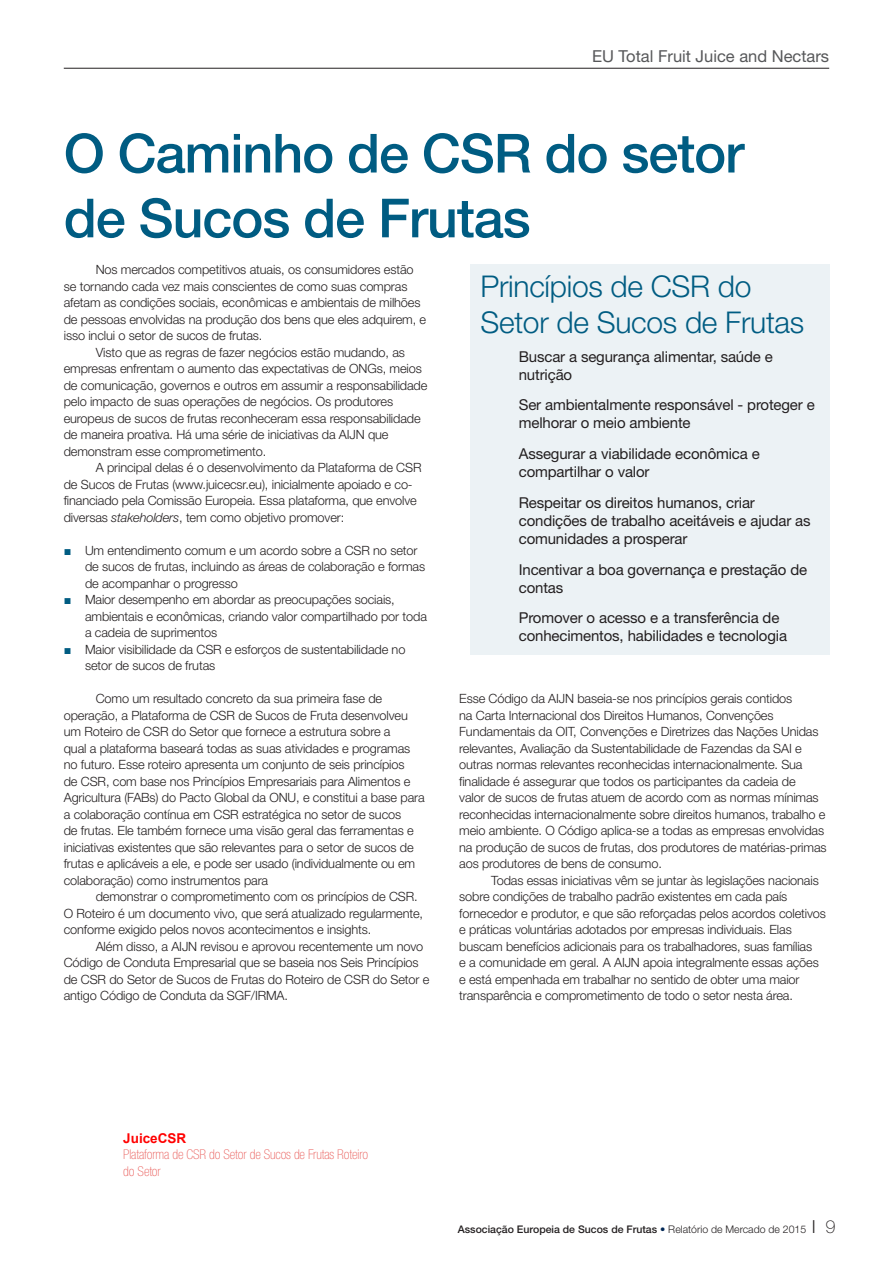
<style>
.page{position:relative;width:893px;height:1263px;background:#fff}
.page>*{position:absolute;margin:0;border:0;box-sizing:border-box;transform-origin:0 0}
.Style23{font:500 54px/64.8px "Helvetica Neue LT Std";letter-spacing:-.02em;color:#005c82}
.ParaStyle01__Leading{font:300 30px/36px "Helvetica Neue LT Std";letter-spacing:-.01em;color:#005c82}
.t1{font:16.5px "Helvetica Neue LT Std";color:#57585a}
.ParaStyle01__Leading-2{font:15px/18px "Helvetica Neue LT Std";letter-spacing:-.01em;color:#231f20}
.Style51{font:100 condensed 13.5px/16.2px "Helvetica Neue LT Std";letter-spacing:-.01em;color:#ea605d}
.Style32{font:700 13.5px "Arial";color:#f00}
.Style28{font:300 12.75px/16.5px "Helvetica Neue LT Std";letter-spacing:-.01em;color:#231f20}
.Style50{font:300 12.75px/16.5px "Helvetica Neue LT Std";letter-spacing:-.01em;color:#231f20}
.Style27{font:300 12.75px/16.5px "Helvetica Neue LT Std";letter-spacing:-.01em;color:#231f20}
.t2{font:500 10.5px "Helvetica Neue LT Std";color:#231f20}
.s1{font-style:italic}
.s2{font-family:"Arial";font-weight:400;color:#005c82}
.s3{font-weight:300;color:#002756}
.s4{font-weight:300}
.s5{font-weight:300;font-size:18px}
.s6{font-weight:100;font-size:18px}
</style>
<div class="page">
<hr style="left:64px;top:68px;width:765px;height:1px;background:#231f20">
<div style="left:470px;top:264px;width:359px;height:391px;background:#ecf2f5"></div>
<p class="t1" style="left:592px;top:46px;width:239px">EU Total Fruit Juice and Nectars</p>
<p class="Style23" style="left:64px;top:120px;width:682px">O Caminho de CSR do setor de Sucos de Frutas</p>
<p class="ParaStyle01__Leading" style="left:480px;top:268px;width:325px">Princípios de CSR do<br>Setor de Sucos de Frutas</p>
<p class="ParaStyle01__Leading-2" style="left:519px;top:347px;width:256px">Buscar a segurança alimentar, saúde e nutrição</p>
<p class="ParaStyle01__Leading-2" style="left:519px;top:396px;width:297px">Ser ambientalmente responsável - proteger e melhorar o meio ambiente</p>
<p class="ParaStyle01__Leading-2" style="left:519px;top:444px;width:243px">Assegurar a viabilidade econômica e compartilhar o valor</p>
<p class="ParaStyle01__Leading-2" style="left:519px;top:493px;width:293px">Respeitar os direitos humanos, criar condições de trabalho aceitáveis e ajudar as comunidades a prosperar</p>
<p class="ParaStyle01__Leading-2" style="left:519px;top:560px;width:290px">Incentivar a boa governança e prestação de contas</p>
<p class="ParaStyle01__Leading-2" style="left:519px;top:609px;width:270px">Promover o acesso e a transferência de conhecimentos, habilidades e tecnologia</p>
<p class="Style50" style="left:64px;top:261px;width:364px;text-indent:32px">Nos mercados competitivos atuais, os consumidores estão se tornando cada vez mais conscientes de como suas compras afetam as condições sociais, econômicas e ambientais de milhões de pessoas envolvidas na produção dos bens que eles adquirem, e isso inclui o setor de sucos de frutas.</p>
<p class="Style50" style="left:64px;top:344px;width:365px;text-indent:32px">Visto que as regras de fazer negócios estão mudando, as empresas enfrentam o aumento das expectativas de ONGs, meios de comunicação, governos e outros em assumir a responsabilidade pelo impacto de suas operações de negócios. Os produtores europeus de sucos de frutas reconheceram essa responsabilidade de maneira proativa. Há uma série de iniciativas da AIJN que demonstram esse comprometimento.</p>
<p class="Style50" style="left:64px;top:459px;width:359px;text-indent:32px">A principal delas é o desenvolvimento da Plataforma de CSR de Sucos de Frutas (www.juicecsr.eu), inicialmente apoiado e co&shy;financiado pela Comissão Europeia. Essa plataforma, que envolve diversas <span class="s1">stakeholders</span>, tem como objetivo promover:</p>
<p class="Style50" style="left:85px;top:542px;width:342px;text-indent:-21px"><span class="s2">■</span> Um entendimento comum e um acordo sobre a CSR no setor de sucos de frutas, incluindo as áreas de colaboração e formas de acompanhar o progresso</p>
<p class="Style50" style="left:85px;top:591px;width:343px;text-indent:-21px"><span class="s2">■</span> Maior desempenho em abordar as preocupações sociais, ambientais e econômicas, criando valor compartilhado por toda a cadeia de suprimentos</p>
<p class="Style50" style="left:85px;top:641px;width:322px;text-indent:-21px"><span class="s2">■</span> Maior visibilidade da CSR e esforços de sustentabilidade no setor de sucos de frutas</p>
<p class="Style28" style="left:64px;top:690px;width:362px;text-indent:32px">Como um resultado concreto da sua primeira fase de operação, a Plataforma de CSR de Sucos de Fruta desenvolveu um Roteiro de CSR do Setor que fornece a estrutura sobre a<br>qual a plataforma baseará todas as suas atividades e programas no futuro. Esse roteiro apresenta um conjunto de seis princípios<br>de CSR, com base nos Princípios Empresariais para Alimentos e Agricultura (FABs) do Pacto Global da ONU, e constitui a base para a colaboração contínua em CSR estratégica no setor de sucos<br>de frutas. Ele também fornece uma visão geral das ferramentas e iniciativas existentes que são relevantes para o setor de sucos de frutas e aplicáveis a ele, e pode ser usado (individualmente ou em colaboração) como instrumentos para</p>
<p class="Style27" style="left:64px;top:888px;width:361px;text-indent:32px">demonstrar o comprometimento com os princípios de CSR.<br>O Roteiro é um documento vivo, que será atualizado regularmente, conforme exigido pelos novos acontecimentos e insights.</p>
<p class="Style28" style="left:64px;top:938px;width:367px;text-indent:32px">Além disso, a AIJN revisou e aprovou recentemente um novo Código de Conduta Empresarial que se baseia nos Seis Princípios de CSR do Setor de Sucos de Frutas do Roteiro de CSR do Setor e antigo Código de Conduta da SGF/IRMA.</p>
<p class="Style28" style="left:459px;top:690px;width:369px">Esse Código da AIJN baseia-se nos princípios gerais contidos<br>na Carta Internacional dos Direitos Humanos, Convenções Fundamentais da OIT, Convenções e Diretrizes das Nações Unidas relevantes, Avaliação da Sustentabilidade de Fazendas da SAI e outras normas relevantes reconhecidas internacionalmente. Sua finalidade é assegurar que todos os participantes da cadeia de<br>valor de sucos de frutas atuem de acordo com as normas mínimas reconhecidas internacionalmente sobre direitos humanos, trabalho e meio ambiente. O Código aplica-se a todas as empresas envolvidas na produção de sucos de frutas, dos produtores de matérias-primas aos produtores de bens de consumo.</p>
<p class="Style28" style="left:459px;top:872px;width:368px;text-indent:32px">Todas essas iniciativas vêm se juntar às legislações nacionais sobre condições de trabalho padrão existentes em cada país fornecedor e produtor, e que são reforçadas pelos acordos coletivos e práticas voluntárias adotados por empresas individuais. Elas buscam benefícios adicionais para os trabalhadores, suas famílias<br>e a comunidade em geral. A AIJN apoia integralmente essas ações e está empenhada em trabalhar no sentido de obter uma maior transparência e comprometimento de todo o setor nesta área.</p>
<p class="Style32" style="left:123px;top:1129px;width:65px">JuiceCSR</p>
<p class="Style51" style="left:123px;top:1146px;width:246px">Plataforma de CSR do Setor de Sucos de Frutas Roteiro do Setor</p>
<p class="t2" style="left:458px;top:1222px;width:379px">Associação Europeia de Sucos de Frutas <span class="s3">•</span> <span class="s4">Relatório de Mercado de 2015</span> <span class="s5">l</span> <span class="s6">9</span></p>
</div>
